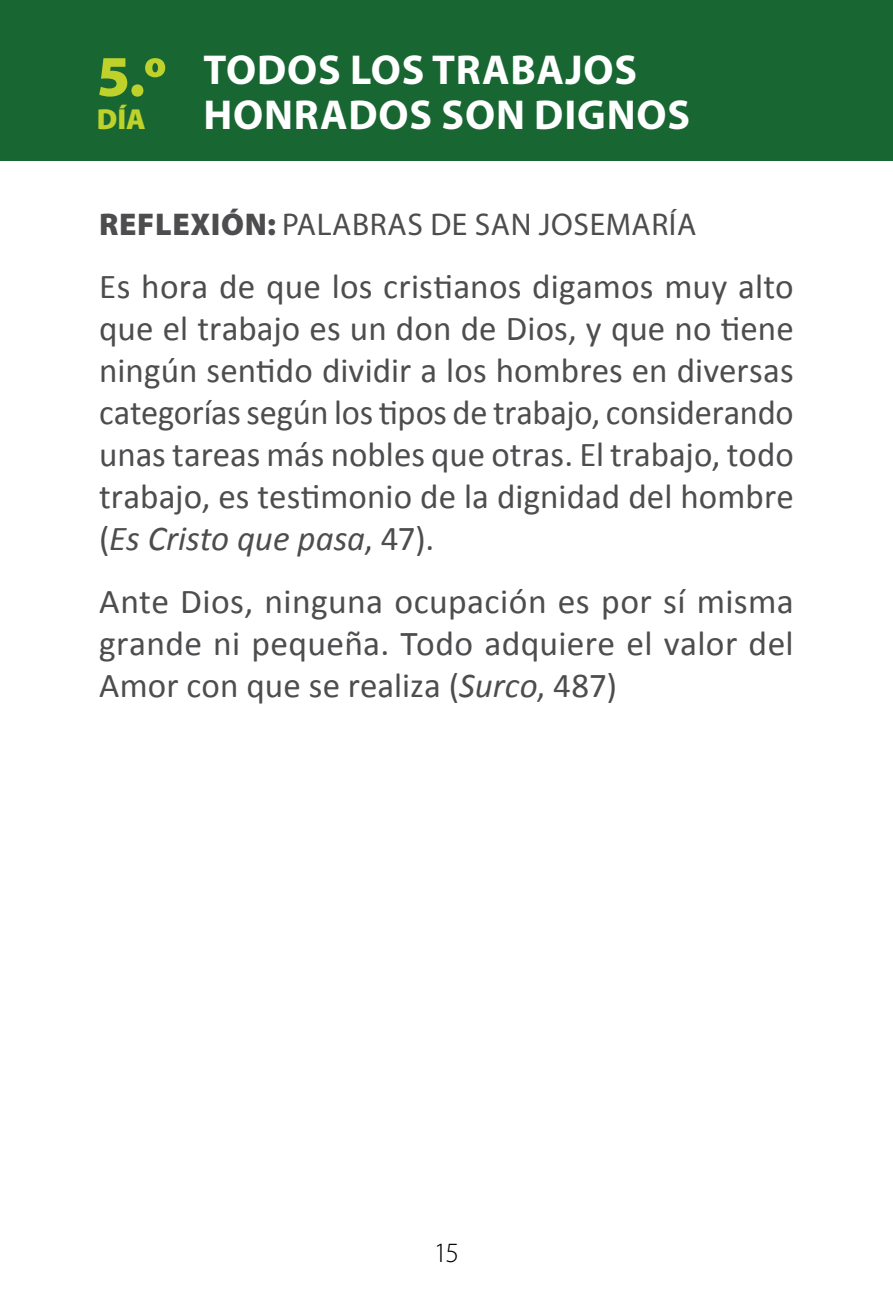
<style>
.page{position:relative;width:893px;height:1290px;background:#fff}
.page>*{position:absolute;margin:0;border:0;box-sizing:border-box;transform-origin:0 0}
.t1{font:900 58.1px "Myriad Pro";color:#bfd22b}
.t2{font:700 42px/45.5px "Myriad Pro";letter-spacing:.02em;color:#fff}
.t3{font:35px/42px "Calibri";letter-spacing:.005em;color:#4d4d4f;text-align:justify}
.t4{font:31.5px "Myriad Pro";letter-spacing:.02em;color:#4d4d4f}
.t5{font:900 29.05px "Myriad Pro";color:#bfd22b}
.t6{font:300 28px "Myriad Pro";color:#000}
.s1{font-weight:900}
.s2{font-style:italic}
</style>
<div class="page">
<div style="left:0;top:0;width:893px;height:160px;background:#186732"></div>
<h1 class="t1" style="left:97px;top:43px;width:72px">5.º</h1>
<p class="t5" style="left:97px;top:103px;width:51px">DÍA</p>
<p class="t2" style="left:203px;top:45px;width:488px">TODOS LOS TRABAJOS<br>HONRADOS SON DIGNOS</p>
<p class="t4" style="left:99px;top:205px;width:599px"><span class="s1">REFLEXIÓN:</span> PALABRAS DE SAN JOSEMARÍA</p>
<p class="t3" style="left:99px;top:265px;width:696px">Es hora de que los cristianos digamos muy alto que el trabajo es un don de Dios, y que no tiene ningún sentido dividir a los hombres en diversas categorías según los tipos de trabajo, considerando unas tareas más nobles que otras. El trabajo, todo trabajo, es testimonio de la dignidad del hombre (<span class="s2">Es Cristo que pasa</span>, 47).</p>
<p class="t3" style="left:99px;top:581px;width:696px">Ante Dios, ninguna ocupación es por sí misma grande ni pequeña. Todo adquiere el valor del Amor con que se realiza (<span class="s2">Surco</span>, 487)</p>
<p class="t6" style="left:434px;top:1236px;width:27px">15</p>
</div>
